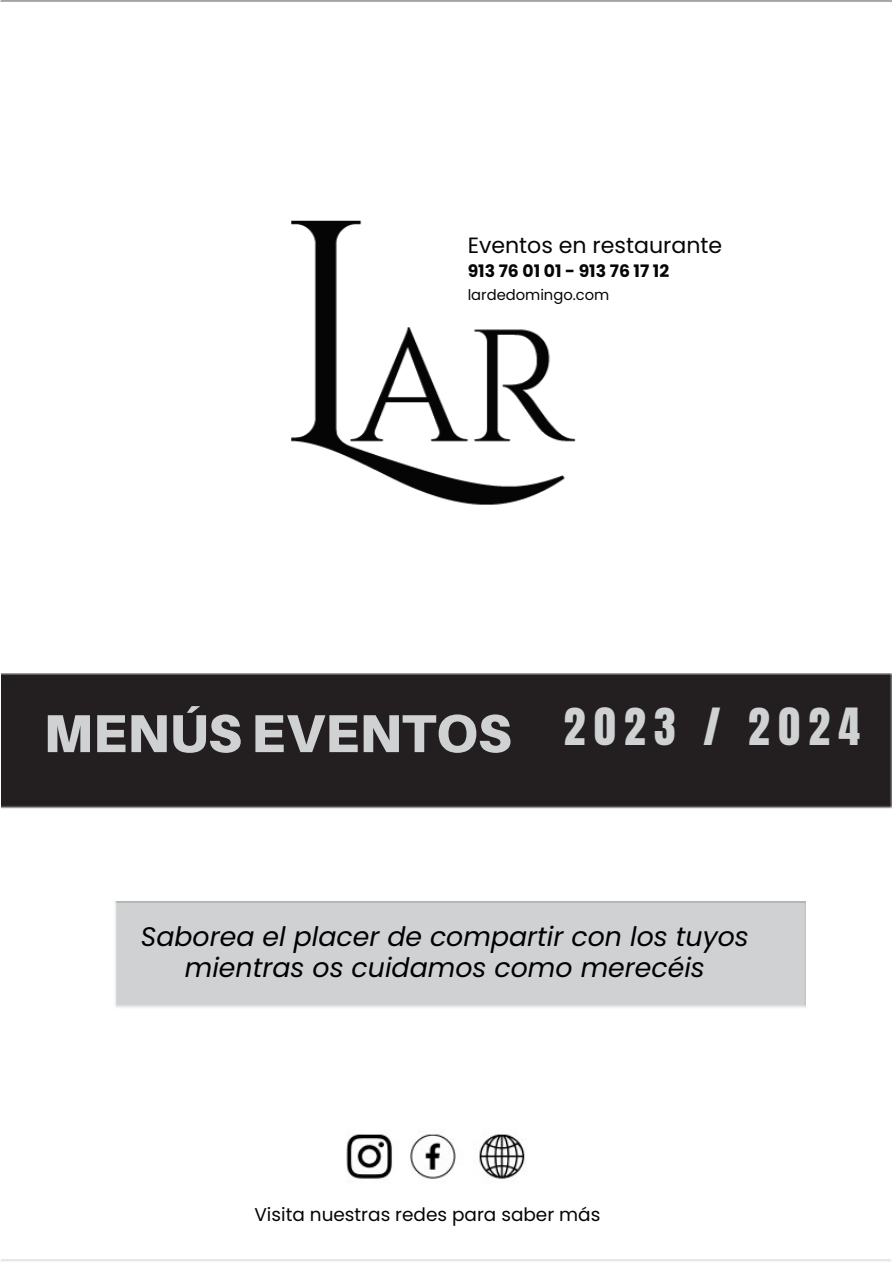
<style>
.page{position:relative;width:893px;height:1264px;background:#fff}
.page>*{position:absolute;margin:0;border:0;box-sizing:border-box;transform-origin:0 0}
.t1{font:900 53.4px "Aileron";color:#cfd1d2}
.t2{font:43.5px "Anton";letter-spacing:.195em;color:#cfd1d2}
.t3{font:italic 26.85px/31.5px "Poppins";color:#000;text-align:center}
.t4{font:22.05px "Poppins";color:#050505}
.t5{font:18.45px "Poppins";color:#050505}
.t6{font:700 17.25px "Poppins";color:#050505}
.t7{font:14.7px "Poppins";color:#050505}
.s1{color:#000}
</style>
<div class="page">
<div style="left:1px;top:673px;width:890px;height:135px;background:#231f20"></div>
<img style="left:291px;top:220px;width:285px;height:285px">
<img style="left:346px;top:1134px;width:179px;height:45px">
<h2 class="t4" style="left:467px;top:229px;width:256px">Eventos en restaurante</h2>
<p class="t7" style="left:467px;top:284px;width:143px">lardedomingo.com</p>
<h1 class="t6" style="left:467px;top:259px;width:203px">913 76 01 01 - 913 76 17 12</h1>
<h4 class="t1" style="left:43px;top:700px;width:469px">MENÚS EVENTOS</h4>
<h5 class="t2" style="left:564px;top:695px;width:298px">2023 / 2024</h5>
<p class="t3" style="left:141px;top:920px;width:609px">Saborea el placer de compartir con los tuyos mientras os cuidamos como merecéis</p>
<p class="t5" style="left:254px;top:1201px;width:347px">Visita nuestras redes para saber m<span class="s1">ás</span></p>
</div>
